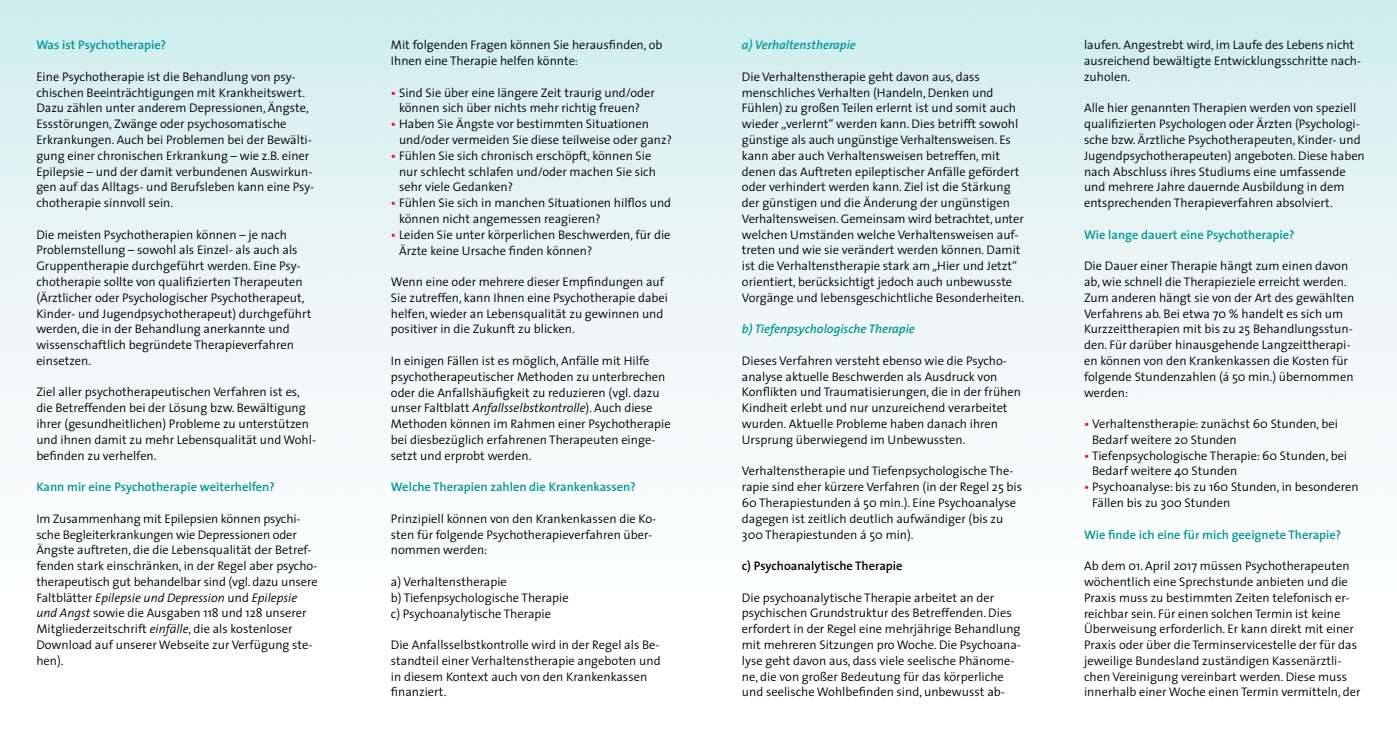
<style>
.page{position:relative;width:1397px;height:745px;background:#fff}
.page>*{position:absolute;margin:0;border:0;box-sizing:border-box;transform-origin:0 0}
.t1{font:300 12.5px/15.8px "The Sans";color:#000}
.t2{font:600 12.5px "The Sans";color:#009795}
.t3{font:italic 600 12.5px "The Sans";color:#009795}
.t4{font:600 12.5px "The Sans";color:#000}
.s1{font-style:italic}
.s2{font-weight:600;color:#e41648}
</style>
<div class="page">
<p class="t2" style="left:36px;top:35px;width:131px">Was ist Psychotherapie?</p>
<p class="t1" style="left:36px;top:68px;width:279px">Eine Psychotherapie ist die Behandlung von psy&shy;chischen Beeinträchtigungen mit Krankheitswert.<br>Dazu zählen unter anderem Depressionen, Ängste, Essstörungen, Zwänge oder psychosomatische Erkrankungen. Auch bei Problemen bei der Bewälti&shy;gung einer chronischen Erkrankung – wie z.B. einer Epilepsie – und der damit verbundenen Auswirkun&shy;gen auf das Alltags- und Berufsleben kann eine Psy&shy;chotherapie sinnvoll sein.</p>
<p class="t1" style="left:36px;top:226px;width:276px">Die meisten Psychotherapien können – je nach Problemstellung – sowohl als Einzel- als auch als Gruppentherapie durchgeführt werden. Eine Psy&shy;chotherapie sollte von qualifizierten Therapeuten (Ärztlicher oder Psychologischer Psychotherapeut, Kinder- und Jugendpsychotherapeut) durchgeführt werden, die in der Behandlung anerkannte und wissenschaftlich begründete Therapieverfahren einsetzen.</p>
<p class="t1" style="left:36px;top:384px;width:281px">Ziel aller psychotherapeutischen Verfahren ist es, die Betreffenden bei der Lösung bzw. Bewältigung ihrer (gesundheitlichen) Probleme zu unterstützen und ihnen damit zu mehr Lebensqualität und Wohl&shy;befinden zu verhelfen.</p>
<p class="t2" style="left:36px;top:476px;width:240px">Kann mir eine Psychotherapie weiterhelfen?</p>
<p class="t1" style="left:36px;top:510px;width:283px">Im Zusammenhang mit Epilepsien können psychi&shy;sche Begleiterkrankungen wie Depressionen oder Ängste auftreten, die die Lebensqualität der Betref&shy;fenden stark einschränken, in der Regel aber psycho&shy;therapeutisch gut behandelbar sind (vgl. dazu unsere Faltblätter <span class="s1">Epilepsie und Depression</span> und <span class="s1">Epilepsie und Angst</span> sowie die Ausgaben 118 und 128 unserer Mitgliederzeitschrift <span class="s1">einfälle</span>, die als kostenloser Download auf unserer Webseite zur Verfügung ste&shy;hen).</p>
<p class="t1" style="left:391px;top:37px;width:273px">Mit folgenden Fragen können Sie herausfinden, ob<br>Ihnen eine Therapie helfen könnte:</p>
<p class="t1" style="left:391px;top:84px;width:265px;text-align:center"><span class="s2">•</span> Sind Sie über eine längere Zeit traurig und/oder können sich über nichts mehr richtig freuen?</p>
<p class="t1" style="left:399px;top:116px;width:274px;text-indent:-8px"><span class="s2">•</span> Haben Sie Ängste vor bestimmten Situationen und/oder vermeiden Sie diese teilweise oder ganz?</p>
<p class="t1" style="left:399px;top:147px;width:258px;text-indent:-8px"><span class="s2">•</span> Fühlen Sie sich chronisch erschöpft, können Sie nur schlecht schlafen und/oder machen Sie sich sehr viele Gedanken?</p>
<p class="t1" style="left:399px;top:194px;width:273px;text-indent:-8px"><span class="s2">•</span> Fühlen Sie sich in manchen Situationen hilflos und können nicht angemessen reagieren?</p>
<p class="t1" style="left:399px;top:226px;width:273px;text-indent:-8px"><span class="s2">•</span> Leiden Sie unter körperlichen Beschwerden, für die<br>Ärzte keine Ursache finden können?</p>
<p class="t1" style="left:391px;top:273px;width:279px">Wenn eine oder mehrere dieser Empfindungen auf Sie zutreffen, kann Ihnen eine Psychotherapie dabei helfen, wieder an Lebensqualität zu gewinnen und positiver in die Zukunft zu blicken.</p>
<p class="t1" style="left:391px;top:352px;width:281px">In einigen Fällen ist es möglich, Anfälle mit Hilfe psychotherapeutischer Methoden zu unterbrechen oder die Anfallshäufigkeit zu reduzieren (vgl. dazu unser Faltblatt <span class="s1">Anfallsselbstkontrolle</span>). Auch diese Methoden können im Rahmen einer Psychotherapie bei diesbezüglich erfahrenen Therapeuten einge&shy;setzt und erprobt werden.</p>
<p class="t2" style="left:391px;top:476px;width:246px">Welche Therapien zahlen die Krankenkassen?</p>
<p class="t1" style="left:391px;top:510px;width:267px">Prinzipiell können von den Krankenkassen die Ko&shy;sten für folgende Psychotherapieverfahren über&shy;nommen werden:</p>
<p class="t1" style="left:391px;top:573px;width:179px">a) Verhaltenstherapie<br>b) Tiefenpsychologische Therapie c) Psychoanalytische Therapie</p>
<p class="t1" style="left:391px;top:636px;width:271px">Die Anfallsselbstkontrolle wird in der Regel als Be&shy;standteil einer Verhaltenstherapie angeboten und in diesem Kontext auch von den Krankenkassen finanziert.</p>
<p class="t3" style="left:741px;top:35px;width:115px">a) Verhaltenstherapie</p>
<p class="t1" style="left:741px;top:68px;width:283px">Die Verhaltenstherapie geht davon aus, dass menschliches Verhalten (Handeln, Denken und Fühlen) zu großen Teilen erlernt ist und somit auch wieder „verlernt“ werden kann. Dies betrifft sowohl günstige als auch ungünstige Verhaltensweisen. Es kann aber auch Verhaltensweisen betreffen, mit denen das Auftreten epileptischer Anfälle gefördert oder verhindert werden kann. Ziel ist die Stärkung der günstigen und die Änderung der ungünstigen Verhaltensweisen. Gemeinsam wird betrachtet, unter welchen Umständen welche Verhaltensweisen auf&shy;treten und wie sie verändert werden können. Damit ist die Verhaltenstherapie stark am „Hier und Jetzt“ orientiert, berücksichtigt jedoch auch unbewusste Vorgänge und lebensgeschichtliche Besonderheiten.</p>
<p class="t3" style="left:741px;top:318px;width:174px">b) Tiefenpsychologische Therapie</p>
<p class="t1" style="left:741px;top:352px;width:280px">Dieses Verfahren versteht ebenso wie die Psycho&shy;analyse aktuelle Beschwerden als Ausdruck von Konflikten und Traumatisierungen, die in der frühen Kindheit erlebt und nur unzureichend verarbeitet wurden. Aktuelle Probleme haben danach ihren Ursprung überwiegend im Unbewussten.</p>
<p class="t1" style="left:741px;top:462px;width:282px">Verhaltenstherapie und Tiefenpsychologische The&shy;rapie sind eher kürzere Verfahren (in der Regel 25 bis 60 Therapiestunden á 50 min.). Eine Psychoanalyse dagegen ist zeitlich deutlich aufwändiger (bis zu 300 Therapiestunden á 50 min).</p>
<p class="t4" style="left:741px;top:555px;width:162px">c) Psychoanalytische Therapie</p>
<p class="t1" style="left:741px;top:588px;width:280px">Die psychoanalytische Therapie arbeitet an der psychischen Grundstruktur des Betreffenden. Dies erfordert in der Regel eine mehrjährige Behandlung mit mehreren Sitzungen pro Woche. Die Psychoana&shy;lyse geht davon aus, dass viele seelische Phänome&shy;ne, die von großer Bedeutung für das körperliche und seelische Wohlbefinden sind, unbewusst ab-</p>
<p class="t1" style="left:1083px;top:37px;width:279px">laufen. Angestrebt wird, im Laufe des Lebens nicht ausreichend bewältigte Entwicklungsschritte nach&shy;zuholen.</p>
<p class="t1" style="left:1083px;top:100px;width:282px">Alle hier genannten Therapien werden von speziell qualifizierten Psychologen oder Ärzten (Psychologi&shy;sche bzw. Ärztliche Psychotherapeuten, Kinder- und Jugendpsychotherapeuten) angeboten. Diese haben nach Abschluss ihres Studiums eine umfassende und mehrere Jahre dauernde Ausbildung in dem entsprechenden Therapieverfahren absolviert.</p>
<p class="t2" style="left:1083px;top:224px;width:212px">Wie lange dauert eine Psychotherapie?</p>
<p class="t1" style="left:1083px;top:257px;width:271px">Die Dauer einer Therapie hängt zum einen davon ab, wie schnell die Therapieziele erreicht werden.<br>Zum anderen hängt sie von der Art des gewählten Verfahrens ab. Bei etwa 70 % handelt es sich um Kurzzeittherapien mit bis zu 25 Behandlungsstun&shy;den. Für darüber hinausgehende Langzeittherapi&shy;en können von den Krankenkassen die Kosten für folgende Stundenzahlen (á 50 min.) übernommen werden:</p>
<p class="t1" style="left:1092px;top:415px;width:247px;text-indent:-8px"><span class="s2">•</span> Verhaltenstherapie: zunächst 60 Stunden, bei<br>Bedarf weitere 20 Stunden</p>
<p class="t1" style="left:1092px;top:447px;width:256px;text-indent:-8px"><span class="s2">•</span> Tiefenpsychologische Therapie: 60 Stunden, bei<br>Bedarf weitere 40 Stunden</p>
<p class="t1" style="left:1092px;top:478px;width:268px;text-indent:-8px"><span class="s2">•</span> Psychoanalyse: bis zu 160 Stunden, in besonderen<br>Fällen bis zu 300 Stunden</p>
<p class="t2" style="left:1083px;top:523px;width:258px">Wie finde ich eine für mich geeignete Therapie?</p>
<p class="t1" style="left:1083px;top:557px;width:278px">Ab dem 01. April 2017 müssen Psychotherapeuten wöchentlich eine Sprechstunde anbieten und die Praxis muss zu bestimmten Zeiten telefonisch er&shy;reichbar sein. Für einen solchen Termin ist keine Überweisung erforderlich. Er kann direkt mit einer Praxis oder über die Terminservicestelle der für das jeweilige Bundesland zuständigen Kassenärztli&shy;chen Vereinigung vereinbart werden. Diese muss innerhalb einer Woche einen Termin vermitteln, der</p>
</div>
